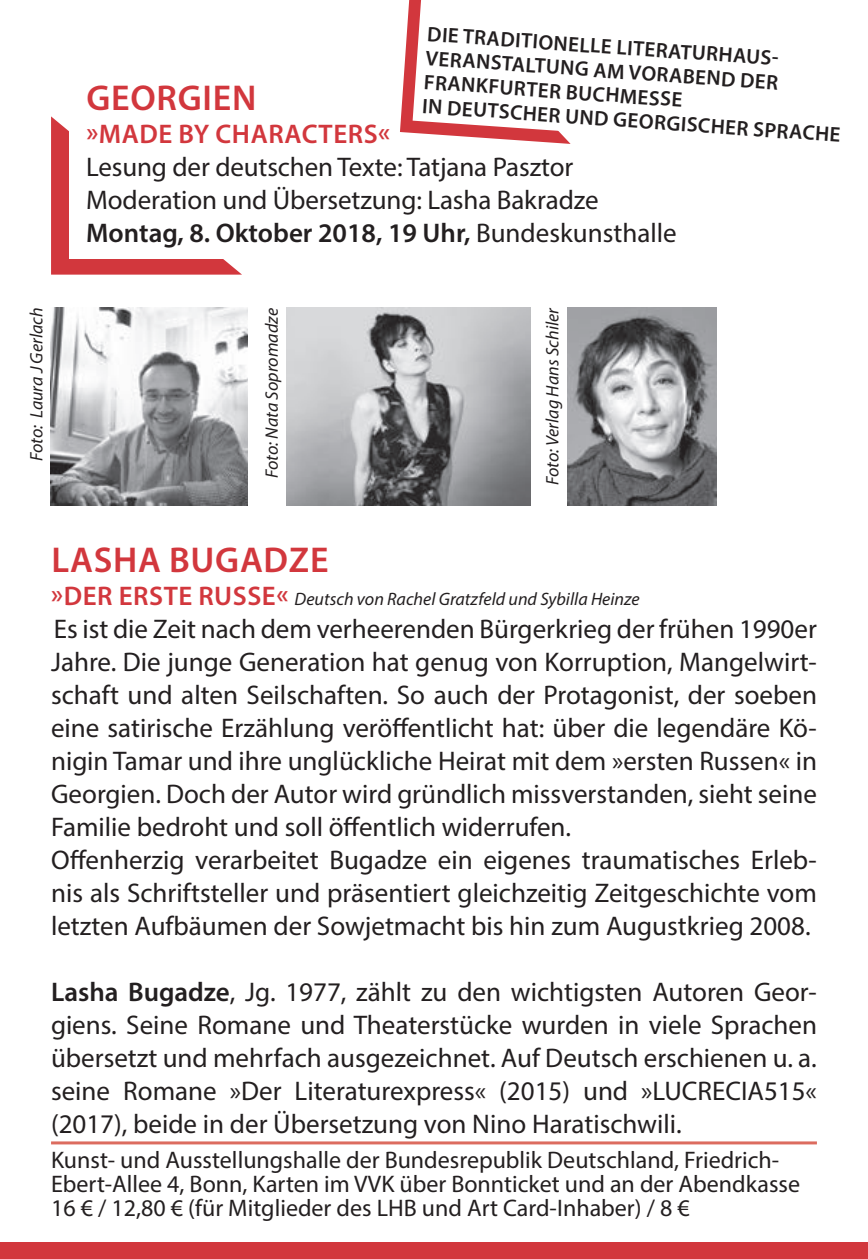
<style>
.page{position:relative;width:868px;height:1259px;background:#fff}
.page>*{position:absolute;margin:0;border:0;box-sizing:border-box;transform-origin:0 0}
.t1{font:600 36px "Myriad Pro";letter-spacing:.02em;color:#d2373d}
.t2{font:27px/33px "Myriad Pro";color:#231f20}
.t3{font:600 27px "Myriad Pro";letter-spacing:.02em;color:#d2373d}
.t4{font:24px/24px "Myriad Pro";color:#231f20}
.t5{font:600 21px/24px "Myriad Pro";color:#231f20}
.t6{font:italic 18px "Myriad Pro";color:#231f20}
.s1{font-weight:600}
.s2{font-weight:600;font-style:normal;font-size:27px;color:#d2373d}
</style>
<div class="page">
<div style="left:0;top:1242px;width:867px;height:17px;background:#d2373d"></div>
<svg style="left:51px;top:116px;width:191px;height:159px;background:#d44349"></svg>
<img style="left:51px;top:308px;width:196px;height:198px">
<img style="left:286px;top:308px;width:244px;height:198px">
<img style="left:568px;top:308px;width:148px;height:198px">
<hr style="left:51px;top:1141px;width:765px;height:3px;background:#dc6c5f">
<div style="left:69px;top:38px;width:747px;height:221px;background:#fff"></div>
<svg style="left:400px;top:0;width:12px;height:133px"></svg>
<svg style="left:412px;top:0;width:159px;height:144px"></svg>
<p class="t5" style="left:428px;top:21px;width:420px;rotate:4deg">DIE TRADITIONELLE LITERATURHAUS-<br>VERANSTALTUNG AM VORABEND DER<br>FRANKFURTER BUCHMESSE<br>IN DEUTSCHER UND GEORGISCHER SPRACHE</p>
<h1 class="t1" style="left:86px;top:75px;width:171px">GEORGIEN</h1>
<p class="t3" style="left:86px;top:116px;width:305px">»MADE BY CHARACTERS«</p>
<p class="t2" style="left:86px;top:150px;width:592px">Lesung der deutschen Texte: Tatjana Pasztor<br>Moderation und Übersetzung: Lasha Bakradze<br><span class="s1">Montag, 8. Oktober 2018, 19 Uhr,</span> Bundeskunsthalle</p>
<p class="t6" style="left:25px;top:461px;width:155px;rotate:-90deg">Foto: Laura J Gerlach</p>
<p class="t6" style="left:261px;top:478px;width:171px;rotate:-90deg">Foto: Nata Sopromadze</p>
<p class="t6" style="left:541px;top:485px;width:179px;rotate:-90deg">Foto: Verlag Hans Schiler</p>
<h1 class="t1" style="left:51px;top:537px;width:279px">LASHA BUGADZE</h1>
<p class="t6" style="left:51px;top:587px;width:590px"><span class="s2">»DER ERSTE RUSSE«</span> Deutsch von Rachel Gratzfeld und Sybilla Heinze</p>
<p class="t2" style="left:51px;top:612px;width:767px">Es ist die Zeit nach dem verheerenden Bürgerkrieg der frühen 1990er Jahre. Die junge Generation hat genug von Korruption, Mangelwirt&shy;schaft und alten Seilschaften. So auch der Protagonist, der soeben eine satirische Erzählung veröffentlicht hat: über die legendäre Kö&shy;nigin Tamar und ihre unglückliche Heirat mit dem »ersten Russen« in Georgien. Doch der Autor wird gründlich missverstanden, sieht seine Familie bedroht und soll öffentlich widerrufen.<br>Offenherzig verarbeitet Bugadze ein eigenes traumatisches Erleb&shy;nis als Schriftsteller und präsentiert gleichzeitig Zeitgeschichte vom letzten Aufbäumen der Sowjetmacht bis hin zum Augustkrieg 2008.</p>
<p class="t2" style="left:51px;top:974px;width:767px;text-align:justify"><span class="s1">Lasha Bugadze</span>, Jg. 1977, zählt zu den wichtigsten Autoren Geor&shy;giens. Seine Romane und Theaterstücke wurden in viele Sprachen übersetzt und mehrfach ausgezeichnet. Auf Deutsch erschienen u. a. seine Romane »Der Literaturexpress« (2015) und »LUCRECIA515« (2017), beide in der Übersetzung von Nino Haratischwili.</p>
<p class="t4" style="left:51px;top:1148px;width:750px">Kunst- und Ausstellungshalle der Bundesrepublik Deutschland, Friedrich-<br>Ebert-Allee 4, Bonn, Karten im VVK über Bonnticket und an der Abendkasse<br>16 € / 12,80 € (für Mitglieder des LHB und Art Card-Inhaber) / 8 €</p>
</div>
